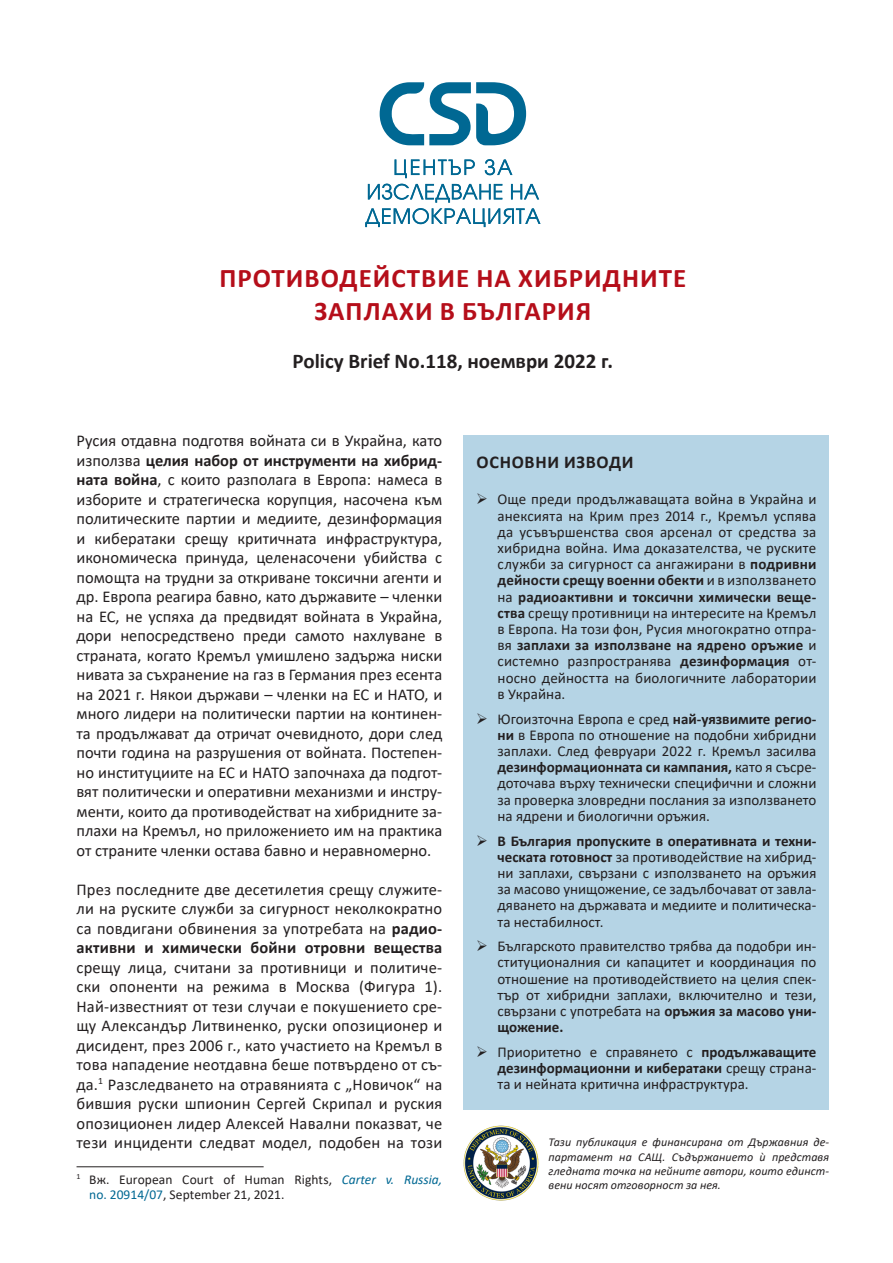
<style>
.page{position:relative;width:893px;height:1263px;background:#fff}
.page>*{position:absolute;margin:0;border:0;box-sizing:border-box;transform-origin:0 0}
.t1{font:700 27px "Calibri";letter-spacing:.04em;color:#b50e1a}
.t2{font:700 21px "Calibri";color:#231f20}
.t3{font:700 18px "Calibri";letter-spacing:.04em;color:#231f20}
.t4{font:16.5px/19.5px "Calibri";color:#231f20;text-align:justify}
.t5{font:15px/16.2px "Calibri";color:#231f20;text-align:justify}
.Footnote{font:13.5px/15px "Calibri";letter-spacing:.005em;color:#231f20}
.Footnote-2{font:italic 12px/14.4px "Calibri";letter-spacing:.005em;color:#231f20;text-align:justify}
.s1{font-weight:700}
.s2{font-style:italic;color:#006893}
.s3{color:#006893}
</style>
<div class="page">
<svg style="left:380px;top:82px;width:146px;height:63px"></svg>
<svg style="left:394px;top:159px;width:81px;height:19px"></svg>
<svg style="left:485px;top:159px;width:27px;height:16px"></svg>
<svg style="left:365px;top:184px;width:176px;height:43px"></svg>
<div style="left:463px;top:435px;width:366px;height:674px;background:#b5d4e5"></div>
<hr style="left:77px;top:1166px;width:187px;height:1px;background:#231f20">
<img style="left:463px;top:1126px;width:76px;height:75px">
<p class="t1" style="left:219px;top:259px;width:469px">ПРОТИВОДЕЙСТВИЕ НА ХИБРИДНИТЕ</p>
<p class="t1" style="left:314px;top:292px;width:278px">ЗАПЛАХИ В БЪЛГАРИЯ</p>
<p class="t2" style="left:293px;top:346px;width:322px">Policy Brief No.118, ноември 2022 г.</p>
<p class="t4" style="left:77px;top:431px;width:367px">Русия отдавна подготвя войната си в Украйна, като използва <span class="s1">целия набор от инструменти на хибрид&shy;ната война</span>, с които разполага в Европа: намеса в изборите и стратегическа корупция, насочена към политическите партии и медиите, дезинформация и кибератаки срещу критичната инфраструктура, икономическа принуда, целенасочени убийства с помощта на трудни за откриване токсични агенти и др. Европа реагира бавно, като държавите – членки на ЕС, не успяха да предвидят войната в Украйна, дори непосредствено преди самото нахлуване в страната, когато Кремъл умишлено задържа ниски нивата за съхранение на газ в Германия през есента на 2021 г. Някои държави – членки на ЕС и НАТО, и много лидери на политически партии на континен&shy;та продължават да отричат очевидното, дори след почти година на разрушения от войната. Постепен&shy;но институциите на ЕС и НАТО започнаха да подгот&shy;вят политически и оперативни механизми и инстру&shy;менти, които да противодействат на хибридните за&shy;плахи на Кремъл, но приложението им на практика от страните членки остава бавно и неравномерно.</p>
<p class="t4" style="left:77px;top:879px;width:367px">През последните две десетилетия срещу служите&shy;ли на руските служби за сигурност неколкократно са повдигани обвинения за употребата на <span class="s1">радио&shy;активни и химически бойни отровни вещества </span>срещу лица, считани за противници и политиче&shy;ски опоненти на режима в Москва (Фигура 1).<br>Най-известният от тези случаи е покушението сре&shy;щу Александър Литвиненко, руски опозиционер и дисидент, през 2006 г., като участието на Кремъл в това нападение неотдавна беше потвърдено от съ&shy;да.<sup>1</sup> Разследването на отравянията с „Новичок“ на бившия руски шпионин Сергей Скрипал и руския опозиционен лидер Алексей Навални показват, че тези инциденти следват модел, подобен на този</p>
<p class="Footnote" style="left:89px;top:1171px;width:354px;text-indent:-13px"><sup>1</sup> Вж. European Court of Human Rights, <span class="s2">Carter v. Russia, </span><span class="s3">no. 20914/07</span>, September 21, 2021.</p>
<p class="t3" style="left:477px;top:449px;width:158px">ОСНОВНИ ИЗВОДИ</p>
<p class="t5" style="left:497px;top:491px;width:320px;text-indent:-21px">➢ Още преди продължаващата война в Украйна и анексията на Крим през 2014 г., Кремъл успява да усъвършенства своя арсенал от средства за хибридна война. Има доказателства, че руските служби за сигурност са ангажирани в <span class="s1">подривни дейности срещу военни обекти</span> и в използването на <span class="s1">радиоактивни и токсични химически веще&shy;ства</span> срещу противници на интересите на Кремъл в Европа. На този фон, Русия многократно отпра&shy;вя <span class="s1">заплахи за използване на ядрено оръжие</span> и системно разпространява <span class="s1">дезинформация</span> от&shy;носно дейността на биологичните лаборатории в Украйна.</p>
<p class="t5" style="left:497px;top:710px;width:320px;text-indent:-21px">➢ Югоизточна Европа е сред <span class="s1">най-уязвимите регио&shy;ни</span> в Европа по отношение на подобни хибридни заплахи. След февруари 2022 г. Кремъл засилва <span class="s1">дезинформационната си кампания,</span> като я съсре&shy;доточава върху технически специфични и сложни за проверка зловредни послания за използването на ядрени и биологични оръжия.</p>
<p class="t5" style="left:497px;top:832px;width:320px;text-indent:-21px">➢ <span class="s1">В България пропуските в оперативната и техни&shy;ческата готовност</span> за противодействие на хибрид&shy;ни заплахи, свързани с използването на оръжия за масово унищожение, се задълбочават от завла&shy;дяването на държавата и медиите и политическа&shy;та нестабилност.</p>
<p class="t5" style="left:497px;top:938px;width:320px;text-indent:-21px">➢ Българското правителство трябва да подобри ин&shy;ституционалния си капацитет и координация по отношение на противодействието на целия спек&shy;тър от хибридни заплахи, включително и тези, свързани с употребата на <span class="s1">оръжия за масово уни&shy;щожение.</span></p>
<p class="t5" style="left:497px;top:1043px;width:320px;text-indent:-21px">➢ Приоритетно е справянето с <span class="s1">продължаващите дезинформационни и кибератаки</span> срещу страна&shy;та и нейната критична инфраструктура.</p>
<p class="Footnote-2" style="left:549px;top:1134px;width:282px">Тази публикация е финансирана от Държавния де&shy;партамент на САЩ. Съдържанието ѝ представя гледната точка на нейните автори, които единст&shy;вени носят отговорност за нея.</p>
</div>
